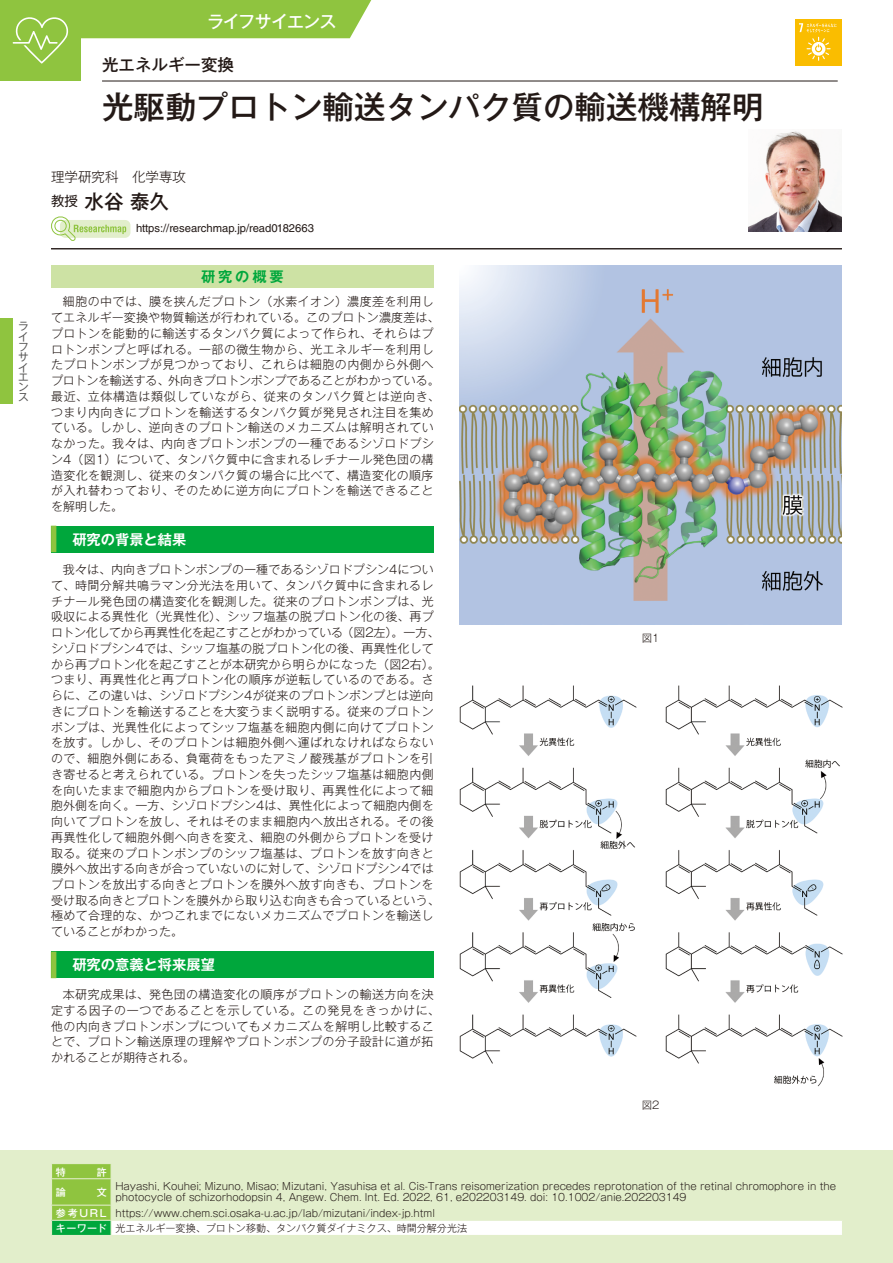
<style>
.page{position:relative;width:893px;height:1263px;background:#fff}
.page>*{position:absolute;margin:0;border:0;box-sizing:border-box;transform-origin:0 0}
.t1{font:500 31.5px "Gothic MB101 Pr 6";color:#231916}
.t2{font:500 19.5px "Gothic MB101 Pr 6";color:#231916}
.t3{font:500 16.95px "Gothic MB101 Pr 6";letter-spacing:-.055em;color:#fff}
.t4{font:500 16.5px "Gothic MB101 Pr 6";color:#231916}
.t5{font:700 14.25px "Gothic MB101 Pr 6 De";color:#fff}
.t6{font:700 14.25px "Gothic MB101 Pr 6 De";letter-spacing:.2em;color:#00a73c}
.t7{font:300 13.5px "Gothic MB101 Pr 6";color:#231916}
.t8{font:300 12px/15.8px "Gothic MB101 Pr 6";letter-spacing:.03em;color:#231916}
.t9{font:11.25px "Helvetica LT Std";color:#231916}
.t10{font:10.65px/10.2px "Gothic MB101 Pr 6";color:#595857;text-align:justify}
.t11{font:300 10.5px "Gothic MB101 Pr 6";color:#231916}
.t12{font:300 10.05px/11.2px "Gothic MB101 Pr 6";color:#231916}
.t13{font:500 10.05px "Gothic MB101 Pr 6";color:#fff}
.s1{font-weight:400;font-size:13.5px}
.s2{font-size:26.55px;color:#8fc43f}
.s3{font-weight:500;color:#fff}
</style>
<div class="page">
<hr style="left:51px;top:248px;width:791px;height:1px;background:#231916">
<div style="left:51px;top:266px;width:383px;height:22px;background:#cde2a4"></div>
<div style="left:51px;top:526px;width:383px;height:26px;background:#00a73c"></div>
<div style="left:51px;top:951px;width:383px;height:27px;background:#00a73c"></div>
<div style="left:0;top:1150px;width:893px;height:113px;background:#e2eecb"></div>
<div style="left:111px;top:1220px;width:731px;height:15px;background:#fff"></div>
<hr style="left:111px;top:1220px;width:732px;height:1px;background:#e2eecb">
<svg style="left:51px;top:1164px;width:61px;height:71px"></svg>
<div style="left:795px;top:19px;width:47px;height:47px;background:#fabd00"></div>
<svg style="left:799px;top:23px;width:37px;height:38px"></svg>
<div style="left:60px;top:220px;width:70px;height:18px;background:#e2eecb;border-radius:5px"></div>
<svg style="left:51px;top:216px;width:75px;height:25px"></svg>
<img style="left:748px;top:131px;width:94px;height:101px">
<img style="left:459px;top:266px;width:383px;height:358px">
<img style="left:459px;top:685px;width:384px;height:402px">
<div style="left:0;top:0;width:81px;height:81px;background:#8fc43f"></div>
<hr style="left:892px;top:0;width:1px;height:81px;background:#8fc43f">
<div style="left:81px;top:0;width:291px;height:38px;background:#8fc43f"></div>
<svg style="left:13px;top:17px;width:56px;height:47px"></svg>
<hr style="left:102px;top:81px;width:736px;height:1px;background:#231916">
<div style="left:0;top:319px;width:13px;height:85px;background:#8fc43f"></div>
<p class="t10" style="left:18px;top:320px;width:12px">ライフサイエンス</p>
<h3 class="t3" style="left:207px;top:7px;width:131px">ライフサイエンス</h3>
<p class="t4" style="left:102px;top:51px;width:133px">光エネルギー変換</p>
<p class="t1" style="left:102px;top:81px;width:663px">光駆動プロトン輸送タンパク質の輸送機構解明</p>
<p class="t7" style="left:51px;top:165px;width:136px">理学研究科　化学専攻</p>
<p class="t2" style="left:51px;top:185px;width:119px"><span class="s1">教授</span> 水谷 泰久</p>
<p class="t9" style="left:136px;top:222px;width:179px">https://researchmap.jp/read0182663</p>
<p class="t6" style="left:201px;top:265px;width:84px">研究の概要</p>
<p class="t8" style="left:51px;top:293px;width:390px;text-indent:12px">細胞の中では、膜を挟んだプロトン（水素イオン）濃度差を利用してエネルギー変換や物質輸送が行われている。このプロトン濃度差は、プロトンを能動的に輸送するタンパク質によって作られ、それらはプロトンポンプと呼ばれる。一部の微生物から、光エネルギーを利用したプロトンポンプが見つかっており、これらは細胞の内側から外側へプロトンを輸送する、外向きプロトンポンプであることがわかっている。最近、立体構造は類似していながら、従来のタンパク質とは逆向き、つまり内向きにプロトンを輸送するタンパク質が発見され注目を集めている。しかし、逆向きのプロトン輸送のメカニズムは解明されていなかった。我々は、内向きプロトンポンプの一種であるシゾロドプシン4（図1）について、タンパク質中に含まれるレチナール発色団の構造変化を観測し、従来のタンパク質の場合に比べて、構造変化の順序が入れ替わっており、そのために逆方向にプロトンを輸送できることを解明した。</p>
<p class="t5" style="left:51px;top:527px;width:137px"><span class="s2">▍</span> 研究の背景と結果</p>
<p class="t8" style="left:51px;top:561px;width:390px;text-indent:12px">我々は、内向きプロトンポンプの一種であるシゾロドプシン4について、時間分解共鳴ラマン分光法を用いて、タンパク質中に含まれるレチナール発色団の構造変化を観測した。従来のプロトンポンプは、光吸収による異性化（光異性化）、シッフ塩基の脱プロトン化の後、再プロトン化してから再異性化を起こすことがわかっている（図2左）。一方、シゾロドプシン4では、シッフ塩基の脱プロトン化の後、再異性化してから再プロトン化を起こすことが本研究から明らかになった（図2右）。つまり、再異性化と再プロトン化の順序が逆転しているのである。さらに、この違いは、シゾロドプシン4が従来のプロトンポンプとは逆向きにプロトンを輸送することを大変うまく説明する。従来のプロトンポンプは、光異性化によってシッフ塩基を細胞内側に向けてプロトンを放す。しかし、そのプロトンは細胞外側へ運ばれなければならないので、細胞外側にある、負電荷をもったアミノ酸残基がプロトンを引き寄せると考えられている。プロトンを失ったシッフ塩基は細胞内側を向いたままで細胞内からプロトンを受け取り、再異性化によって細胞外側を向く。一方、シゾロドプシン4は、異性化によって細胞内側を向いてプロトンを放し、それはそのまま細胞内へ放出される。その後再異性化して細胞外側へ向きを変え、細胞の外側からプロトンを受け取る。従来のプロトンポンプのシッフ塩基は、プロトンを放す向きと膜外へ放出する向きが合っていないのに対して、シゾロドプシン4ではプロトンを放出する向きとプロトンを膜外へ放す向きも、プロトンを受け取る向きとプロトンを膜外から取り込む向きも合っているという、極めて合理的な、かつこれまでにないメカニズムでプロトンを輸送していることがわかった。</p>
<p class="t5" style="left:51px;top:952px;width:165px"><span class="s2">▍</span> 研究の意義と将来展望</p>
<p class="t8" style="left:51px;top:986px;width:390px;text-indent:12px">本研究成果は、発色団の構造変化の順序がプロトンの輸送方向を決定する因子の一つであることを示している。この発見をきっかけに、他の内向きプロトンポンプについてもメカニズムを解明し比較することで、プロトン輸送原理の理解やプロトンポンプの分子設計に道が拓かれることが期待される。</p>
<p class="t11" style="left:642px;top:629px;width:19px">図1</p>
<p class="t11" style="left:642px;top:1096px;width:19px">図2</p>
<p class="t13" style="left:56px;top:1163px;width:12px">特</p>
<p class="t13" style="left:97px;top:1163px;width:12px">許</p>
<p class="t13" style="left:56px;top:1184px;width:12px">論</p>
<p class="t13" style="left:97px;top:1184px;width:12px">文</p>
<p class="t12" style="left:115px;top:1180px;width:722px">Hayashi, Kouhei; Mizuno, Misao; Mizutani, Yasuhisa et al. Cis-Trans reisomerization precedes reprotonation of the retinal chromophore in the photocycle of schizorhodopsin 4, Angew. Chem. Int. Ed. 2022, 61, e202203149. doi: 10.1002/anie.202203149</p>
<p class="t12" style="left:56px;top:1204px;width:413px;line-height:15.1px"><span class="s3">参考 U R L</span> https://www.chem.sci.osaka-u.ac.jp/lab/mizutani/index-jp.html<br><span class="s3">キーワード</span> 光エネルギー変換、プロトン移動、タンパク質ダイナミクス、時間分解分光法</p>
</div>
